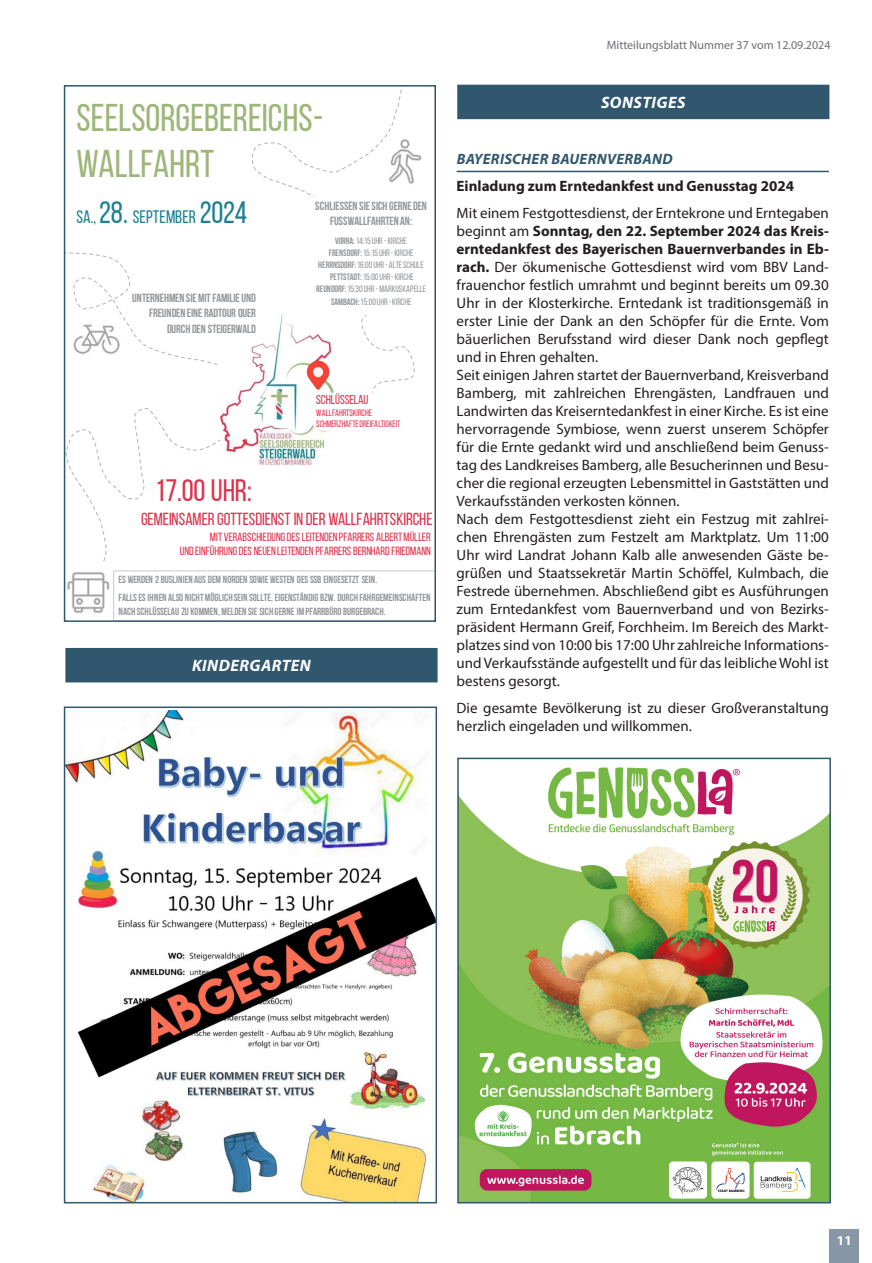
<style>
.page{position:relative;width:872px;height:1263px;background:#fff}
.page>*{position:absolute;margin:0;border:0;box-sizing:border-box;transform-origin:0 0}
.t1{font:38.55px/46.3px "Bebas Neue";color:#9eb679}
.t2{font:30.9px "Bebas Neue";letter-spacing:-.005em;color:#de304b}
.t3{font:18px "Bebas Neue";letter-spacing:.01em;color:#1a8192}
.t4{font:17.55px "Bebas Neue";letter-spacing:-.005em;color:#de304b}
.Rubrik{font:italic 700 16.5px "Myriad Pro";letter-spacing:.03em;color:#fff}
.Fließtext{font:15px/18px "Myriad Pro";color:#231f20;text-align:justify}
.Fließtext-2{font:700 15px "Myriad Pro";color:#231f20}
.Überschrift_H1{font:italic 700 15px "Myriad Pro";letter-spacing:.02em;color:#31576f}
.t5{font:700 13.5px "Myriad Pro";color:#fff}
.t6{font:12.9px "Bebas Neue";letter-spacing:-.01em;color:#e3314e}
.t7{font:12px "Myriad Pro";color:#6c6d70}
.t8{font:700 11.85px/15.5px "Bebas Neue";letter-spacing:-.01em;color:#939598;text-align:center}
.t9{font:11.85px/14px "Bebas Neue";letter-spacing:-.005em;color:#de304b;text-align:right}
.t10{font:700 10.35px/18px "Bebas Neue";color:#939598}
.t11{font:9.3px/12.1px "Bebas Neue";letter-spacing:-.005em;color:#939598;text-align:center}
.t12{font:9.3px/11.2px "Bebas Neue";letter-spacing:-.005em;color:#e3314e}
.s1{font-weight:700}
.s2{font-size:30.9px}
</style>
<div class="page">
<div style="left:65px;top:648px;width:372px;height:34px;background:#31576f"></div>
<img style="left:67px;top:710px;width:367px;height:490px">
<div style="left:64px;top:706px;width:373px;height:497px;border:2px solid #31576f"></div>
<hr style="left:456px;top:171px;width:373px;height:1px;background:#31576f">
<img style="left:460px;top:767px;width:368px;height:433px">
<div style="left:457px;top:758px;width:374px;height:445px;border:2px solid #31576f"></div>
<div style="left:457px;top:85px;width:372px;height:34px;background:#31576f"></div>
<svg style="left:67px;top:427px;width:235px;height:144px"></svg>
<img style="left:221px;top:427px;width:104px;height:38px">
<img style="left:311px;top:427px;width:19px;height:7px">
<div style="left:168px;top:528px;width:267px;height:32px;background:#fff"></div>
<img style="left:416px;top:154px;width:6px;height:7px">
<img style="left:67px;top:563px;width:45px;height:50px">
<svg style="left:69px;top:89px;width:347px;height:338px"></svg>
<div style="left:113px;top:571px;width:322px;height:50px;border:1px solid #c7c8ca"></div>
<div style="left:64px;top:85px;width:372px;height:537px;border:2px solid #31576f"></div>
<div style="left:829px;top:1229px;width:30px;height:34px;background:#8797a8"></div>
<p class="t1" style="left:77px;top:94px;width:248px">SEELSORGEBEREICHS-<br>WALLFAHRT</p>
<p class="t8" style="left:315px;top:199px;width:113px;line-height:14.9px">SCHLIEßEN SIE SICH GERNE DEN<br>FUSSWALLFAHRTEN AN:</p>
<p class="t11" style="left:316px;top:234px;width:111px"><span class="s1">VORRA:</span> 14:15 UHR - KIRCHE<br><span class="s1">FRENSDORF:</span>15:15 UHR - KIRCHE<br><span class="s1">HERRNSDORF:</span>16:00 UHR - ALTESCHULE<br><span class="s1">PETTSTADT:</span>15:00UHR - KIRCHE<br><span class="s1">REUNDORF:</span>15:30 UHR - MARKUSKAPELLE</p>
<p class="t11" style="left:331px;top:296px;width:82px"><span class="s1">SAMBACH:</span>15:00 UHR - KIRCHE</p>
<p class="t3" style="left:77px;top:207px;width:172px">SA., <span class="s2">28.</span> SEPTEMBER <span class="s2">2024</span></p>
<p class="t8" style="left:132px;top:290px;width:125px;text-align:right">UNTERNEHMEN SIE MIT FAMILIE UND<br>FREUNDEN EINE RADTOUR QUER<br>DURCH DEN STEIGERWALD</p>
<p class="t6" style="left:316px;top:393px;width:54px">SCHLÜSSELAU</p>
<p class="t12" style="left:316px;top:407px;width:86px">WALLFAHRTSKIRCHE<br>SCHMERZHAFTE DREIFALTIGKEIT</p>
<p class="t2" style="left:155px;top:474px;width:98px">17.00 UHR:</p>
<p class="t4" style="left:141px;top:510px;width:293px">GEMEINSAMER GOTTESDIENST IN DER WALLFAHRTSKIRCHE</p>
<p class="t9" style="left:180px;top:530px;width:252px">MIT VERABSCHIEDUNG DES LEITENDEN PFARRERS ALBERT MÜLLER<br>UND EINFÜHRUNG DES NEUEN LEITENDEN PFARRERS BERNHARD FRIEDMANN</p>
<p class="t10" style="left:118px;top:571px;width:313px">ES WERDEN 2 BUSLINIEN AUS DEM NORDEN SOWIE WESTEN DES SSB EINGESETZT SEIN.<br>FALLS ES IHNEN ALSO NICHTMÖGLICH SEIN SOLLTE, EIGENSTÄNDIG BZW. DURCH FAHRGEMEINSCHAFTEN</p>
<p class="t10" style="left:118px;top:602px;width:269px">NACH SCHLÜSSELAU ZU KOMMEN, MELDEN SIE SICH GERNE IM PFARRBÜRO BURGEBRACH.</p>
<p class="Rubrik" style="left:192px;top:655px;width:120px">KINDERGARTEN</p>
<p class="t7" style="left:607px;top:38px;width:225px">Mitteilungsblatt Nummer 37 vom 12.09.2024</p>
<p class="Rubrik" style="left:601px;top:92px;width:86px">SONSTIGES</p>
<p class="Überschrift_H1" style="left:457px;top:150px;width:217px">BAYERISCHER BAUERNVERBAND</p>
<p class="Fließtext-2" style="left:456px;top:176px;width:339px">Einladung zum Erntedankfest und Genusstag 2024</p>
<p class="Fließtext" style="left:456px;top:204px;width:374px">Mit einem Festgottesdienst, der Erntekrone und Erntegaben beginnt am <span class="s1">Sonntag, den 22. September 2024 das Kreis&shy;erntedankfest des Bayerischen Bauernverbandes in Eb&shy;rach.</span> Der ökumenische Gottesdienst wird vom BBV Land&shy;frauenchor festlich umrahmt und beginnt bereits um 09.30<br>Uhr in der Klosterkirche. Erntedank ist traditionsgemäß in erster Linie der Dank an den Schöpfer für die Ernte. Vom bäuerlichen Berufsstand wird dieser Dank noch gepflegt und in Ehren gehalten.</p>
<p class="Fließtext" style="left:456px;top:366px;width:374px">Seit einigen Jahren startet der Bauernverband, Kreisverband Bamberg, mit zahlreichen Ehrengästen, Landfrauen und Landwirten das Kreiserntedankfest in einer Kirche. Es ist eine hervorragende Symbiose, wenn zuerst unserem Schöpfer für die Ernte gedankt wird und anschließend beim Genuss&shy;tag des Landkreises Bamberg, alle Besucherinnen und Besu&shy;cher die regional erzeugten Lebensmittel in Gaststätten und Verkaufsständen verkosten können.</p>
<p class="Fließtext" style="left:456px;top:510px;width:374px">Nach dem Festgottesdienst zieht ein Festzug mit zahlrei&shy;chen Ehrengästen zum Festzelt am Marktplatz. Um 11:00<br>Uhr wird Landrat Johann Kalb alle anwesenden Gäste be&shy;grüßen und Staatssekretär Martin Schöffel, Kulmbach, die Festrede übernehmen. Abschließend gibt es Ausführungen zum Erntedankfest vom Bauernverband und von Bezirks&shy;präsident Hermann Greif, Forchheim. Im Bereich des Markt&shy;platzes sind von 10:00 bis 17:00 Uhr zahlreiche Informations&shy;und Verkaufsstände aufgestellt und für das leibliche Wohl ist bestens gesorgt.</p>
<p class="Fließtext" style="left:456px;top:699px;width:374px">Die gesamte Bevölkerung ist zu dieser Großveranstaltung herzlich eingeladen und willkommen.</p>
<p class="t5" style="left:837px;top:1231px;width:16px">11</p>
</div>
